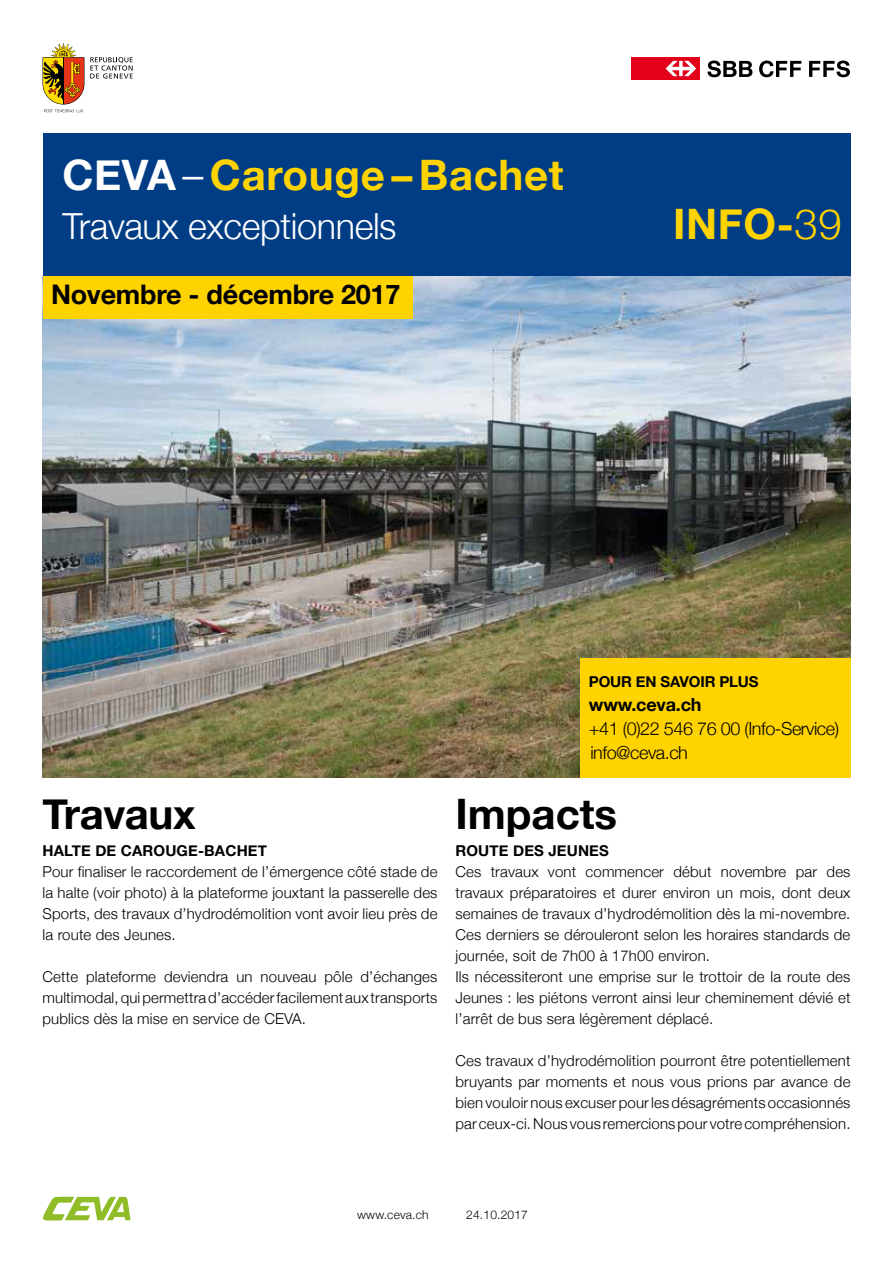
<style>
.page{position:relative;width:893px;height:1263px;background:#fff}
.page>*{position:absolute;margin:0;border:0;box-sizing:border-box;transform-origin:0 0}
.t1{font:700 42px "Helvetica Neue";letter-spacing:.015em;color:#ffd300}
.t2{font:700 42px "Helvetica Neue";letter-spacing:-.005em;color:#000}
.t3{font:300 36px "Helvetica Neue";letter-spacing:-.01em;color:#fff}
.t4{font:700 27px "Helvetica Neue";letter-spacing:-.01em;color:#000}
.t5{font:300 18px/24px "Helvetica Neue";letter-spacing:-.025em;color:#000}
.t6{font:700 18px "Helvetica Neue";letter-spacing:-.01em;color:#000}
.t7{font:300 15px/21px "Helvetica Neue";letter-spacing:.01em;color:#000;text-align:justify}
.t8{font:700 15px "Helvetica Neue";letter-spacing:.01em;color:#000}
.t9{font:700 15px "Helvetica Neue";letter-spacing:-.01em;color:#000}
.t10{font:300 12px "Helvetica Neue";letter-spacing:.015em;color:#000}
.s1{color:#fff}
.s2{font-weight:300;color:#fff}
.s3{font-weight:300}
</style>
<div class="page">
<img style="left:43px;top:276px;width:807px;height:502px">
<div style="left:43px;top:276px;width:369px;height:42px;background:#ffd300"></div>
<svg style="left:707px;top:61px;width:45px;height:16px"></svg>
<svg style="left:759px;top:61px;width:42px;height:16px"></svg>
<svg style="left:809px;top:61px;width:41px;height:16px"></svg>
<div style="left:631px;top:57px;width:69px;height:23px;background:#e2001a"></div>
<svg style="left:666px;top:61px;width:30px;height:15px"></svg>
<svg style="left:43px;top:43px;width:41px;height:69px"></svg>
<hr style="left:63px;top:58px;width:1px;height:46px;background:#000">
<svg style="left:90px;top:57px;width:43px;height:22px"></svg>
<svg style="left:43px;top:1197px;width:88px;height:23px"></svg>
<div style="left:43px;top:134px;width:807px;height:142px;background:#003d85"></div>
<div style="left:580px;top:659px;width:270px;height:119px;background:#ffd300"></div>
<h1 class="t1" style="left:62px;top:149px;width:503px"><span class="s1">CEVA</span><span class="s2">–</span> Carouge – Bachet</h1>
<h2 class="t3" style="left:62px;top:197px;width:336px">Travaux exceptionnels</h2>
<h3 class="t4" style="left:51px;top:277px;width:351px">Novembre - décembre 2017</h3>
<h1 class="t1" style="left:673px;top:198px;width:170px">INFO-<span class="s3">39</span></h1>
<p class="t9" style="left:589px;top:672px;width:171px">POUR EN SAVOIR PLUS</p>
<p class="t6" style="left:589px;top:693px;width:114px">www.ceva.ch</p>
<p class="t5" style="left:589px;top:715px;width:252px">+41 (0)22 546 76 00 (Info-Service) info@ceva.ch</p>
<h1 class="t2" style="left:43px;top:788px;width:155px">Travaux</h1>
<p class="t8" style="left:43px;top:841px;width:226px">HALTE DE CAROUGE-BACHET</p>
<p class="t7" style="left:43px;top:860px;width:396px">Pour finaliser le raccordement de l’émergence côté stade de la halte (voir photo) à la plateforme jouxtant la passerelle des Sports, des travaux d’hydrodémolition vont avoir lieu près de la route des Jeunes.</p>
<p class="t7" style="left:43px;top:965px;width:396px">Cette plateforme deviendra un nouveau pôle d’échanges multimodal, qui permettra d’accéder facilement aux transports publics dès la mise en service de CEVA.</p>
<h1 class="t2" style="left:455px;top:788px;width:163px">Impacts</h1>
<p class="t8" style="left:455px;top:841px;width:155px">ROUTE DES JEUNES</p>
<p class="t7" style="left:455px;top:860px;width:396px;text-align:left">Ces travaux vont commencer début novembre par des travaux préparatoires et durer environ un mois, dont deux semaines de travaux d’hydrodémolition dès la mi-novembre.<br>Ces derniers se dérouleront selon les horaires standards de journée, soit de 7h00 à 17h00 environ.<br>Ils nécessiteront une emprise sur le trottoir de la route des Jeunes : les piétons verront ainsi leur cheminement dévié et l’arrêt de bus sera légèrement déplacé.</p>
<p class="t7" style="left:455px;top:1049px;width:396px">Ces travaux d’hydrodémolition pourront être potentiellement bruyants par moments et nous vous prions par avance de bien vouloir nous excuser pour les désagréments occasionnés par ceux-ci. Nous vous remercions pour votre compréhension.</p>
<p class="t10" style="left:357px;top:1205px;width:73px">www.ceva.ch</p>
<p class="t10" style="left:466px;top:1205px;width:63px">24.10.2017</p>
</div>
